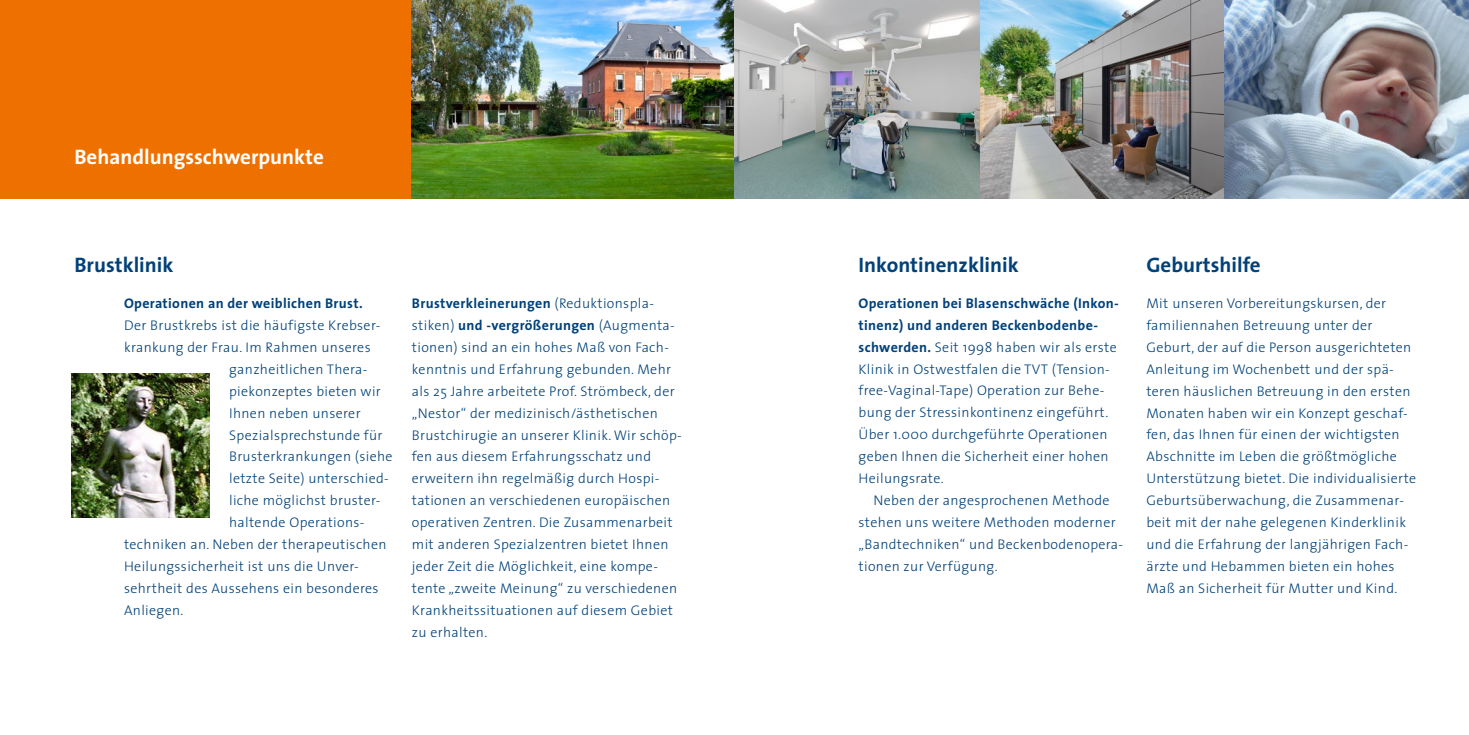
<style>
.page{position:relative;width:1469px;height:735px;background:#fff}
.page>*{position:absolute;margin:0;border:0;box-sizing:border-box;transform-origin:0 0}
.t1{font:700 21px "The Sans";color:#004179}
.t2{font:700 21px "The Sans";color:#fff}
.t3{font:300 14px/21.9px "The Sans";letter-spacing:.025em;color:#004179}
.t4{font:700 14px "The Sans";letter-spacing:.025em;color:#004179}
.s1{font-weight:700}
</style>
<div class="page">
<div style="left:0;top:0;width:734px;height:198px;background:#ee7100"></div>
<img style="left:412px;top:0;width:1056px;height:198px">
<img style="left:72px;top:373px;width:137px;height:144px">
<h1 class="t2" style="left:74px;top:139px;width:251px">Behandlungsschwerpunkte</h1>
<h1 class="t1" style="left:74px;top:247px;width:100px">Brustklinik</h1>
<h1 class="t1" style="left:858px;top:247px;width:162px">Inkontinenzklinik</h1>
<h1 class="t1" style="left:1146px;top:247px;width:116px">Geburtshilfe</h1>
<p class="t3" style="left:412px;top:292px;width:271px"><span class="s1">Brustverkleinerungen</span> (Reduktionspla&shy;stiken) <span class="s1">und -vergrößerungen</span> (Augmenta&shy;tionen) sind an ein hohes Maß von Fach&shy;kenntnis und Erfahrung gebunden. Mehr als 25 Jahre arbeitete Prof. Strömbeck, der „Nestor“ der medizinisch/ästhetischen Brustchirugie an unserer Klinik. Wir schöp&shy;fen aus diesem Erfahrungsschatz und erweitern ihn regelmäßig durch Hospi&shy;tationen an verschiedenen europäischen operativen Zentren. Die Zusammenarbeit mit anderen Spezialzentren bietet Ihnen jeder Zeit die Möglichkeit, eine kompe&shy;tente „zweite Meinung“ zu verschiedenen Krankheitssituationen auf diesem Gebiet zu erhalten.</p>
<p class="t3" style="left:858px;top:291px;width:262px"><span class="s1">Operationen bei Blasenschwäche (Inkon&shy;tinenz) und anderen Beckenbodenbe&shy;schwerden.</span> Seit 1998 haben wir als erste Klinik in Ostwestfalen die TVT (Tension&shy;free-Vaginal-Tape) Operation zur Behe&shy;bung der Stressinkontinenz eingeführt.<br>Über 1.000 durchgeführte Operationen geben Ihnen die Sicherheit einer hohen Heilungsrate.</p>
<p class="t3" style="left:858px;top:488px;width:266px;text-indent:15px">Neben der angesprochenen Methode stehen uns weitere Methoden moderner „Bandtechniken“ und Beckenbodenopera&shy;tionen zur Verfügung.</p>
<p class="t3" style="left:1146px;top:292px;width:271px">Mit unseren Vorbereitungskursen, der familiennahen Betreuung unter der Geburt, der auf die Person ausgerichteten Anleitung im Wochenbett und der spä&shy;teren häuslichen Betreuung in den ersten Monaten haben wir ein Konzept geschaf&shy;fen, das Ihnen für einen der wichtigsten Abschnitte im Leben die größtmögliche Unterstützung bietet. Die individualisierte Geburtsüberwachung, die Zusammenar&shy;beit mit der nahe gelegenen Kinderklinik und die Erfahrung der langjährigen Fach&shy;ärzte und Hebammen bieten ein hohes Maß an Sicherheit für Mutter und Kind.</p>
<p class="t4" style="left:124px;top:291px;width:240px">Operationen an der weiblichen Brust.</p>
<p class="t3" style="left:124px;top:314px;width:258px">Der Brustkrebs ist die häufigste Krebser-</p>
<p class="t3" style="left:124px;top:335px;width:248px">krankung der Frau. Im Rahmen unseres</p>
<p class="t3" style="left:229px;top:357px;width:140px">ganzheitlichen Thera-</p>
<p class="t3" style="left:229px;top:379px;width:153px">piekonzeptes bieten wir</p>
<p class="t3" style="left:229px;top:401px;width:133px">Ihnen neben unserer</p>
<p class="t3" style="left:229px;top:423px;width:155px">Spezialsprechstunde für</p>
<p class="t3" style="left:229px;top:445px;width:165px">Brusterkrankungen (siehe</p>
<p class="t3" style="left:229px;top:467px;width:161px">letzte Seite) unterschied-</p>
<p class="t3" style="left:229px;top:488px;width:153px">liche möglichst bruster-</p>
<p class="t3" style="left:229px;top:510px;width:137px">haltende Operations-</p>
<p class="t3" style="left:124px;top:532px;width:264px">techniken an. Neben der therapeutischen</p>
<p class="t3" style="left:124px;top:554px;width:236px">Heilungssicherheit ist uns die Unver-</p>
<p class="t3" style="left:124px;top:576px;width:256px">sehrtheit des Aussehens ein besonderes</p>
<p class="t3" style="left:124px;top:598px;width:61px">Anliegen.</p>
</div>
